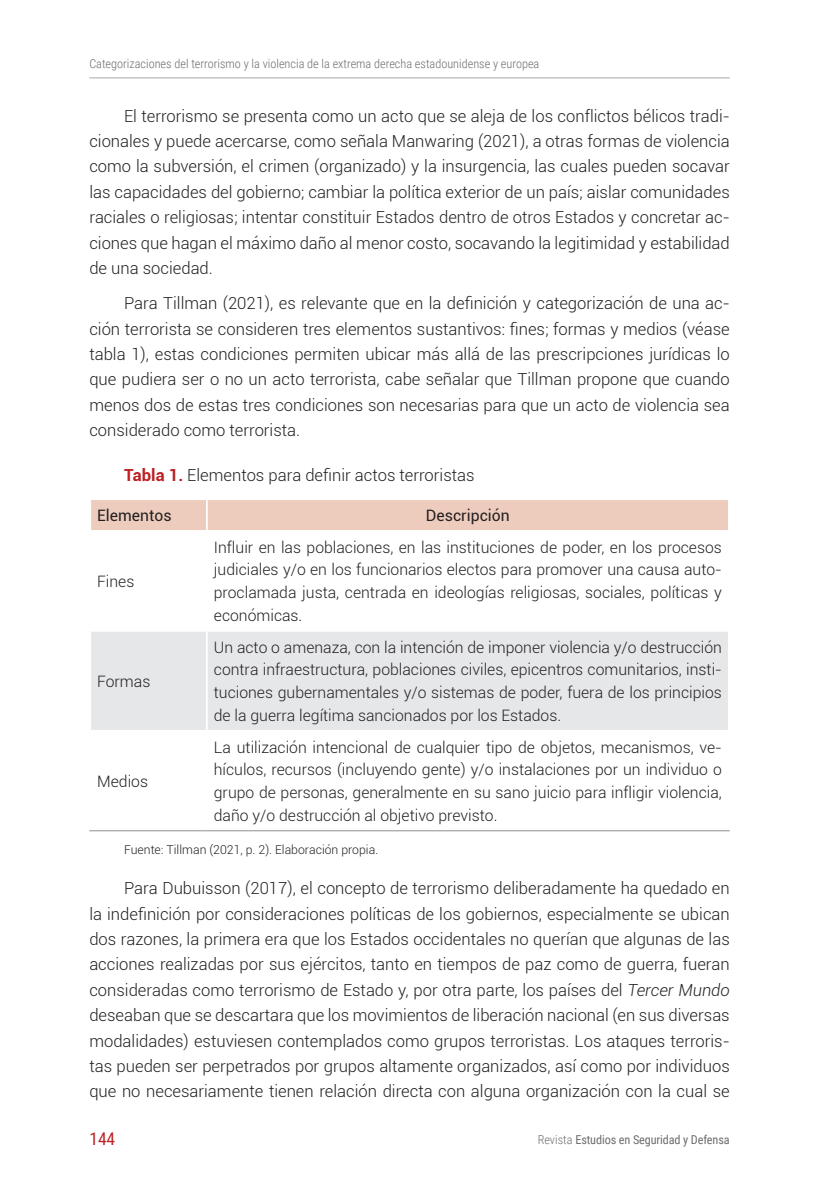
<style>
.page{position:relative;width:839px;height:1191px;background:#fff}
.page>*{position:absolute;margin:0;border:0;box-sizing:border-box;transform-origin:0 0}
.t1{font:17.5px "Roboto Condensed";color:#bc2024}
.PARRAFOS{font:300 16.62px/25.4px "Roboto";color:#231f20;text-align:justify}
.PRIMER_PARRAFO{font:300 15.75px/22.8px "Roboto";color:#231f20;text-align:justify}
.PRIMER_PARRAFO-2{font:15.75px "Roboto";color:#231f20}
.t2{font:300 12.25px "Roboto Condensed";color:#6c6d70}
.FUENTE_OK{font:300 12.25px "Roboto";color:#231f20}
.t3{font:12.25px "Roboto Condensed";letter-spacing:-.01em;color:#6c6d70}
.s1{font-weight:700;color:#bc2024}
.s2{font-style:italic}
.s3{font-weight:300}
</style>
<div class="page">
<hr style="left:89px;top:77px;width:640px;height:1px;background:#a8a9ad">
<div style="left:91px;top:500px;width:636px;height:30px;background:#eeccbd"></div>
<div style="left:91px;top:632px;width:636px;height:98px;background:#e6e7e9"></div>
<hr style="left:206px;top:500px;width:2px;height:30px;background:#fff">
<hr style="left:206px;top:631px;width:2px;height:99px;background:#fff">
<hr style="left:89px;top:830px;width:118px;height:1px;background:#a8a9ad">
<hr style="left:207px;top:830px;width:522px;height:1px;background:#a8a9ad">
<p class="t2" style="left:89px;top:55px;width:451px">Categorizaciones del terrorismo y la violencia de la extrema derecha estadounidense y europea</p>
<p class="PARRAFOS" style="left:89px;top:102px;width:641px;text-indent:35px">El terrorismo se presenta como un acto que se aleja de los conflictos bélicos tradi&shy;cionales y puede acercarse, como señala Manwaring (2021), a otras formas de violencia como la subversión, el crimen (organizado) y la insurgencia, las cuales pueden socavar las capacidades del gobierno; cambiar la política exterior de un país; aislar comunidades raciales o religiosas; intentar constituir Estados dentro de otros Estados y concretar ac&shy;ciones que hagan el máximo daño al menor costo, socavando la legitimidad y estabilidad de una sociedad.</p>
<p class="PARRAFOS" style="left:89px;top:290px;width:641px;text-indent:35px">Para Tillman (2021), es relevante que en la definición y categorización de una ac&shy;ción terrorista se consideren tres elementos sustantivos: fines; formas y medios (véase tabla 1), estas condiciones permiten ubicar más allá de las prescripciones jurídicas lo que pudiera ser o no un acto terrorista, cabe señalar que Tillman propone que cuando menos dos de estas tres condiciones son necesarias para que un acto de violencia sea considerado como terrorista.</p>
<p class="PARRAFOS" style="left:124px;top:462px;width:352px"><span class="s1">Tabla 1.</span> Elementos para definir actos terroristas</p>
<p class="PRIMER_PARRAFO-2" style="left:97px;top:504px;width:76px">Elementos</p>
<p class="PRIMER_PARRAFO-2" style="left:426px;top:504px;width:85px">Descripción</p>
<p class="PRIMER_PARRAFO" style="left:97px;top:569px;width:39px">Fines</p>
<p class="PRIMER_PARRAFO" style="left:97px;top:669px;width:55px">Formas</p>
<p class="PRIMER_PARRAFO" style="left:214px;top:535px;width:509px">Influir en las poblaciones, en las instituciones de poder, en los procesos judiciales y/o en los funcionarios electos para promover una causa auto&shy;proclamada justa, centrada en ideologías religiosas, sociales, políticas y económicas.</p>
<p class="PRIMER_PARRAFO" style="left:214px;top:635px;width:509px">Un acto o amenaza, con la intención de imponer violencia y/o destrucción contra infraestructura, poblaciones civiles, epicentros comunitarios, insti&shy;tuciones gubernamentales y/o sistemas de poder, fuera de los principios de la guerra legítima sancionados por los Estados.</p>
<p class="PRIMER_PARRAFO" style="left:214px;top:735px;width:509px">La utilización intencional de cualquier tipo de objetos, mecanismos, ve&shy;hículos, recursos (incluyendo gente) y/o instalaciones por un individuo o grupo de personas, generalmente en su sano juicio para infligir violencia, daño y/o destrucción al objetivo previsto.</p>
<p class="FUENTE_OK" style="left:124px;top:841px;width:255px">Fuente: Tillman (2021, p. 2). Elaboración propia.</p>
<p class="PARRAFOS" style="left:89px;top:875px;width:641px;text-indent:35px">Para Dubuisson (2017), el concepto de terrorismo deliberadamente ha quedado en la indefinición por consideraciones políticas de los gobiernos, especialmente se ubican dos razones, la primera era que los Estados occidentales no querían que algunas de las acciones realizadas por sus ejércitos, tanto en tiempos de paz como de guerra, fueran consideradas como terrorismo de Estado y, por otra parte, los países del <span class="s2">Tercer Mundo </span>deseaban que se descartara que los movimientos de liberación nacional (en sus diversas modalidades) estuviesen contemplados como grupos terroristas. Los ataques terroris&shy;tas pueden ser perpetrados por grupos altamente organizados, así como por individuos que no necesariamente tienen relación directa con alguna organización con la cual se</p>
<p class="PRIMER_PARRAFO" style="left:97px;top:769px;width:52px">Medios</p>
<p class="t1" style="left:89px;top:1126px;width:27px">144</p>
<p class="t3" style="left:537px;top:1131px;width:193px"><span class="s3">Revista</span> Estudios en Seguridad y Defensa</p>
</div>
